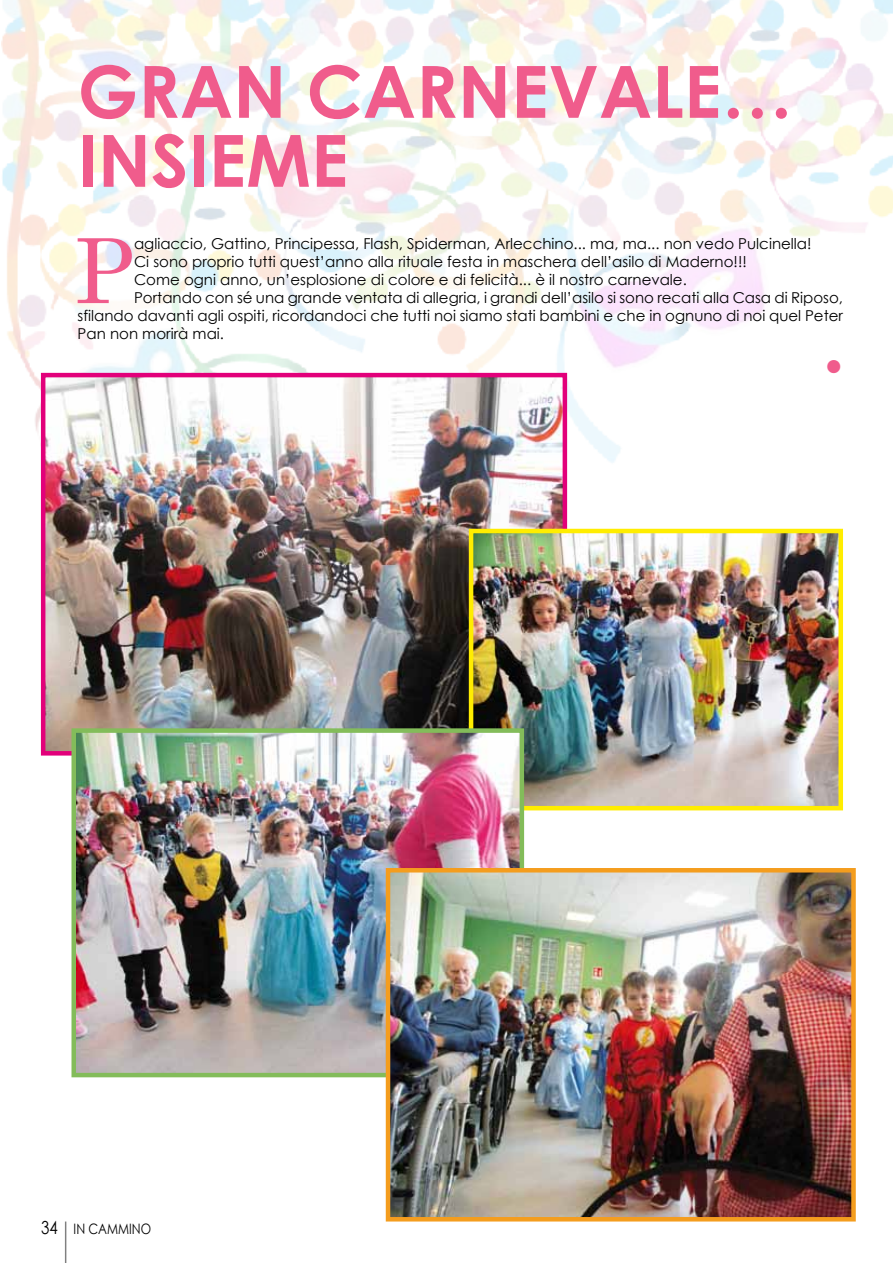
<style>
.page{position:relative;width:893px;height:1263px;background:#fff}
.page>*{position:absolute;margin:0;border:0;box-sizing:border-box;transform-origin:0 0}
.t1{font:89.7px "Century Schoolbook";color:#f05c8c}
.t2{font:700 72px/69px "Century Gothic";color:#f05c8c}
.t3{font:30px "Times New Roman";color:#f05c8c}
.t4{font:15px "Century Gothic";color:#000}
.t5{font:14.4px "Century Gothic";color:#000;scale:.83 1}
.s1{font-size:18px}
</style>
<div class="page">
<hr style="left:65px;top:1221px;width:1px;height:42px;background:#000">
<img style="left:1px;top:0;width:892px;height:666px">
<img style="left:46px;top:378px;width:516px;height:372px">
<div style="left:41px;top:373px;width:526px;height:382px;border:4px solid #e2007a"></div>
<img style="left:474px;top:534px;width:364px;height:271px">
<div style="left:469px;top:529px;width:374px;height:281px;border:4px solid #ffed00"></div>
<img style="left:76px;top:733px;width:443px;height:339px">
<div style="left:71px;top:728px;width:453px;height:349px;border:4px solid #83bc5a"></div>
<img style="left:391px;top:873px;width:460px;height:343px">
<div style="left:386px;top:868px;width:470px;height:353px;border:4px solid #f49d1e"></div>
<h2 class="t2" style="left:78px;top:55px;width:717px">GRAN CARNEVALE…<br>INSIEME</h2>
<h1 class="t1" style="left:74px;top:215px;width:61px">P</h1>
<p class="t4" style="left:134px;top:234px;width:679px">agliaccio, Gattino, Principessa, Flash, Spiderman, Arlecchino... ma, ma... non vedo Pulcinella!</p>
<p class="t4" style="left:134px;top:252px;width:614px">Ci sono proprio tutti quest’anno alla rituale festa in maschera dell’asilo di Maderno!!!</p>
<p class="t4" style="left:134px;top:270px;width:554px">Come ogni anno, un’esplosione di colore e di felicità... è il nostro carnevale.</p>
<p class="t4" style="left:134px;top:288px;width:710px">Portando con sé una grande ventata di allegria, i grandi dell’asilo si sono recati alla Casa di Riposo,</p>
<p class="t4" style="left:78px;top:306px;width:767px">sfilando davanti agli ospiti, ricordandoci che tutti noi siamo stati bambini e che in ognuno di noi quel Peter</p>
<p class="t4" style="left:78px;top:324px;width:148px">Pan non morirà mai.</p>
<h3 class="t3" style="left:825px;top:345px;width:20px">●</h3>
<p class="t5" style="left:41px;top:1219px;width:80px"><span class="s1">34</span> In Cammin</p>
<p class="t5" style="left:141px;top:1219px;width:14px">o</p>
</div>
